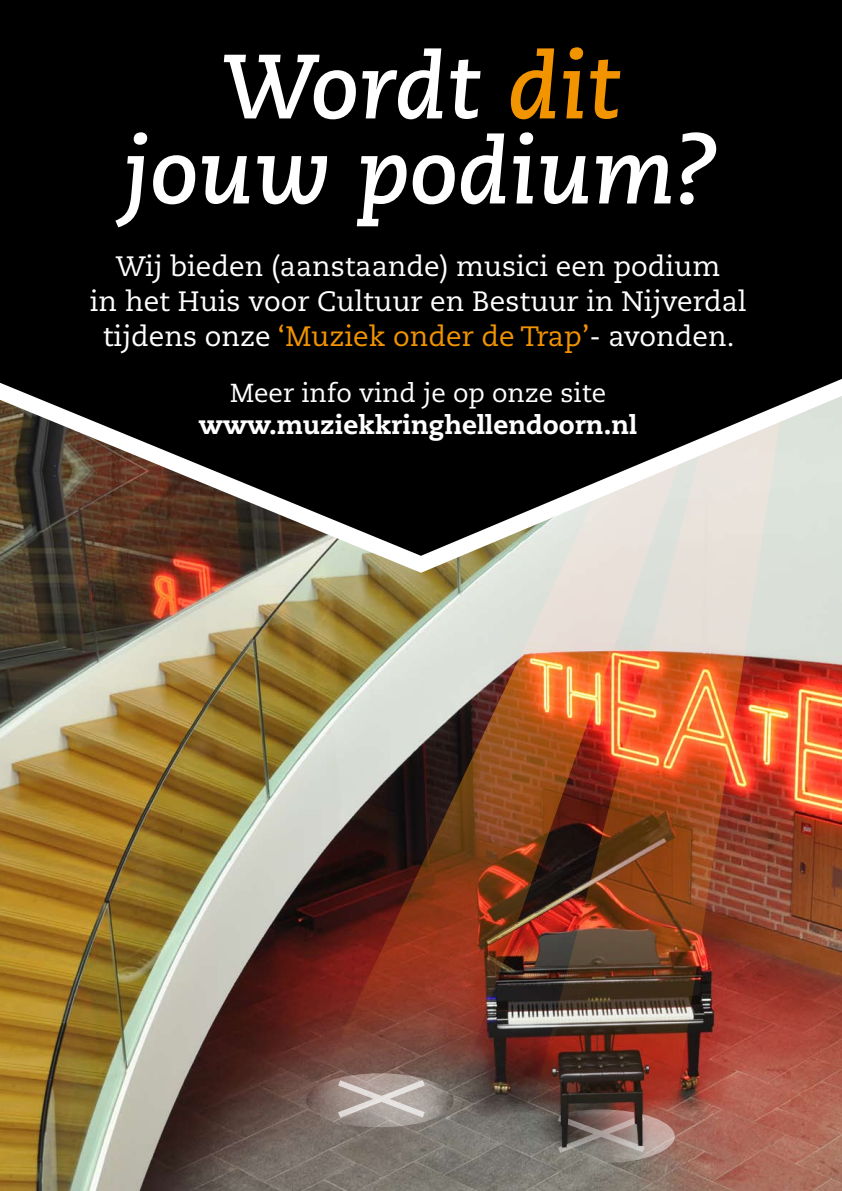
<style>
.page{position:relative;width:842px;height:1191px;background:#fff}
.page>*{position:absolute;margin:0;border:0;box-sizing:border-box;transform-origin:0 0}
.t1{font:italic 700 91px/85px "Caecilia LT Std";color:#fff;text-align:center}
.t2{font:28px/35px "Caecilia LT Std";color:#fff;text-align:center}
.t3{font:800 26px "Caecilia LT Std";color:#fff}
.t4{font:26px "Caecilia LT Std";color:#fff}
.s1{color:#f29400}
</style>
<div class="page">
<img style="left:0;top:573px;width:842px;height:618px">
<svg style="left:527px;top:1109px;width:148px;height:54px;background:#979089"></svg>
<img style="left:552px;top:1140px;width:97px;height:7px">
<svg style="left:524px;top:1106px;width:318px;height:34px;background:#98685d"></svg>
<img style="left:308px;top:573px;width:534px;height:533px">
<img style="left:0;top:556px;width:842px;height:17px">
<svg style="left:0;top:0;width:842px;height:556px;background:#1b1918"></svg>
<svg style="left:306px;top:1073px;width:148px;height:54px;background:#958781"></svg>
<svg style="left:338px;top:1080px;width:87px;height:37px;background:#bcb2ae"></svg>
<h1 class="t1" style="left:124px;top:46px;width:596px">Wordt <span class="s1">dit </span>jouw podium?</h1>
<p class="t2" style="left:90px;top:249px;width:658px">Wij bieden (aanstaande) musici een podium<br>in het Huis voor Cultuur en Bestuur in Nijverdal tijdens onze <span class="s1">‘Muziek onder de Trap’</span>- avonden.</p>
<p class="t4" style="left:230px;top:378px;width:378px">Meer info vind je op onze site</p>
<p class="t3" style="left:199px;top:408px;width:440px">www.muziekkringhellendoorn.nl</p>
</div>
